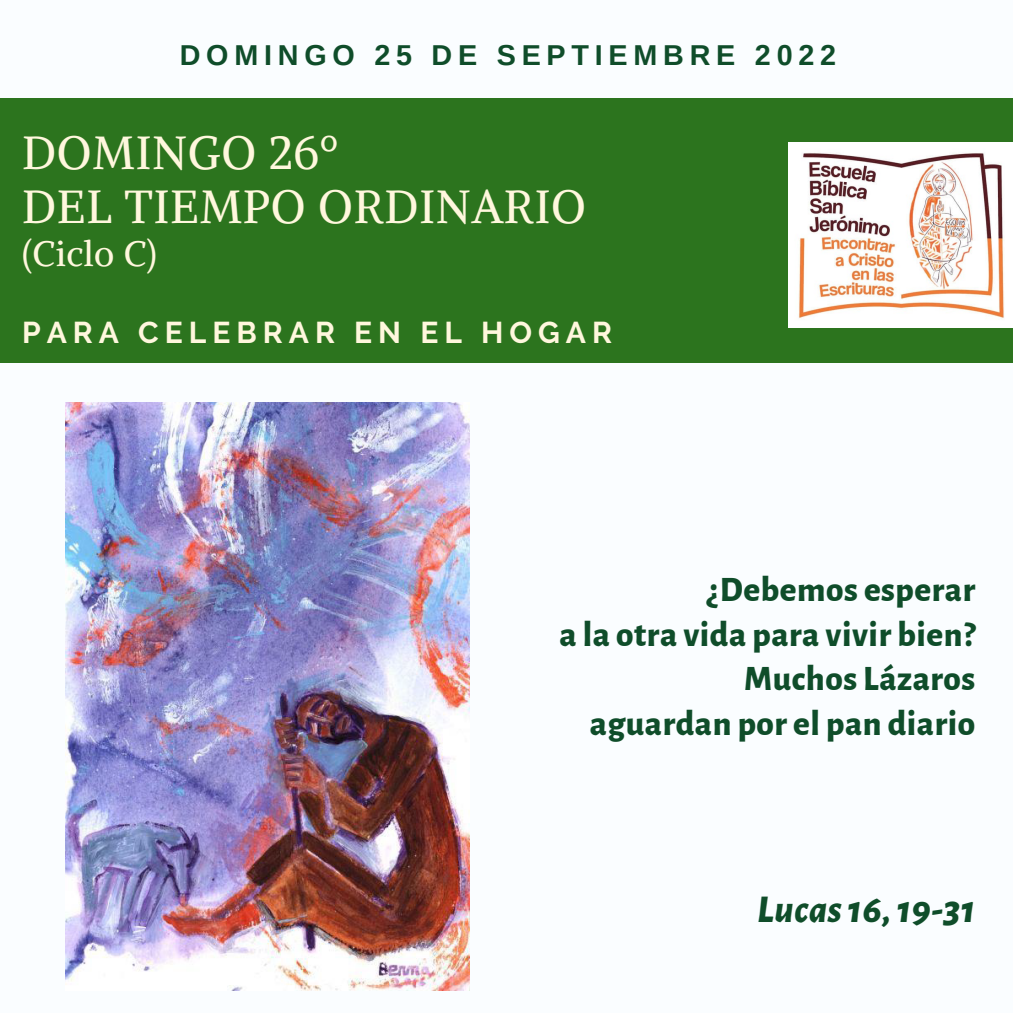
<style>
.page{position:relative;width:1013px;height:1013px;background:#fff}
.page>*{position:absolute;margin:0;border:0;box-sizing:border-box;transform-origin:0 0}
.t1{font:46.25px/54.4px "Alike";letter-spacing:.015em;color:#fff7dd}
.t2{font:italic 800 38.62px "Alegreya Sans";letter-spacing:.015em;color:#0f4d2a}
.t3{font:800 35.12px/44.6px "Alegreya Sans";letter-spacing:.015em;color:#0f4d2a;text-align:right}
.t4{font:35px "Alike";letter-spacing:.015em;color:#fff7dd}
.t5{font:700 30px "Raleway";letter-spacing:.2em;color:#fff7dd}
.t6{font:700 28.75px "Arimo";letter-spacing:.2em;color:#0f4d2a}
</style>
<div class="page">
<div style="left:0;top:0;width:1012px;height:1012px;background:#fafdff"></div>
<div style="left:0;top:98px;width:1012px;height:265px;background:#2c741e"></div>
<img style="left:788px;top:142px;width:224px;height:185px">
<img style="left:65px;top:402px;width:404px;height:588px">
<p class="t6" style="left:180px;top:39px;width:658px">DOMINGO 25 DE SEPTIEMBRE 2022</p>
<h1 class="t1" style="left:22px;top:125px;width:565px">DOMINGO 26º<br>DEL TIEMPO ORDINARIO</h1>
<p class="t4" style="left:22px;top:232px;width:136px">(Ciclo C)</p>
<p class="t5" style="left:22px;top:315px;width:591px">PARA CELEBRAR EN EL HOGAR</p>
<p class="t3" style="left:559px;top:568px;width:417px">¿Debemos esperar<br>a la otra vida para vivir bien?<br>Muchos Lázaros<br>aguardan por el pan diario</p>
<p class="t2" style="left:757px;top:891px;width:220px">Lucas16,19-31</p>
</div>
